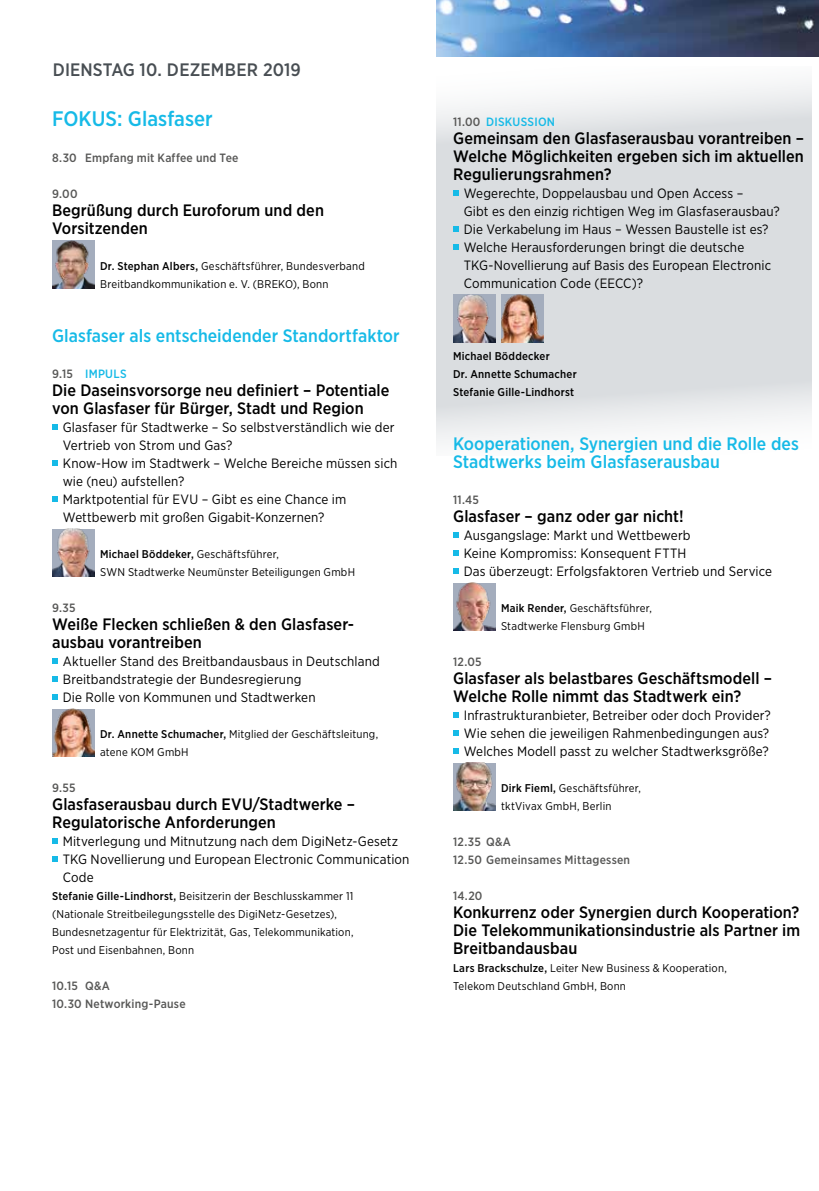
<style>
.page{position:relative;width:819px;height:1191px;background:#fff}
.page>*{position:absolute;margin:0;border:0;box-sizing:border-box;transform-origin:0 0}
.t1{font:500 21px "Gotham Narrow";color:#16bae7}
.t2{font:500 18px/18px "Gotham Narrow";color:#16bae7}
.t3{font:500 18px "Gotham Narrow";letter-spacing:.005em;color:#484e53}
.t4{font:500 16.5px/18px "Gotham Narrow";letter-spacing:.005em;color:#000}
.t5{font:13.5px/18px "Gotham Narrow";letter-spacing:.01em;color:#000}
.t6{font:500 12px/18px "Gotham Narrow";letter-spacing:.02em;color:#575756}
.t7{font:500 12px "Gotham Narrow";letter-spacing:.02em;color:#16bae7}
.t8{font:11.25px/18px "Gotham Narrow";letter-spacing:.02em;color:#000}
.t9{font:500 11.25px/18px "Gotham Narrow";letter-spacing:.02em;color:#000}
.s1{font-weight:500}
.s2{color:#575756}
</style>
<div class="page">
<svg style="left:436px;top:82px;width:375px;height:361px;background:#dfe1e4"></svg>
<img style="left:436px;top:0;width:383px;height:56px">
<svg style="left:453px;top:190px;width:5px;height:6px"></svg>
<svg style="left:453px;top:226px;width:5px;height:6px"></svg>
<svg style="left:453px;top:244px;width:5px;height:6px"></svg>
<img style="left:453px;top:295px;width:42px;height:47px">
<img style="left:501px;top:295px;width:42px;height:47px">
<svg style="left:453px;top:532px;width:5px;height:6px"></svg>
<svg style="left:453px;top:550px;width:5px;height:6px"></svg>
<svg style="left:453px;top:568px;width:5px;height:6px"></svg>
<img style="left:453px;top:583px;width:42px;height:47px">
<svg style="left:453px;top:712px;width:5px;height:6px"></svg>
<svg style="left:453px;top:730px;width:5px;height:6px"></svg>
<svg style="left:453px;top:748px;width:5px;height:6px"></svg>
<img style="left:453px;top:763px;width:42px;height:47px">
<img style="left:52px;top:241px;width:42px;height:47px">
<svg style="left:52px;top:424px;width:5px;height:6px"></svg>
<svg style="left:52px;top:460px;width:5px;height:6px"></svg>
<svg style="left:52px;top:496px;width:5px;height:6px"></svg>
<img style="left:52px;top:529px;width:42px;height:47px">
<svg style="left:52px;top:658px;width:5px;height:6px"></svg>
<svg style="left:52px;top:676px;width:5px;height:6px"></svg>
<svg style="left:52px;top:694px;width:5px;height:6px"></svg>
<img style="left:52px;top:709px;width:42px;height:47px">
<svg style="left:52px;top:838px;width:5px;height:6px"></svg>
<svg style="left:52px;top:856px;width:5px;height:6px"></svg>
<h2 class="t3" style="left:53px;top:58px;width:249px">DIENSTAG 10. DEZEMBER 2019</h2>
<h1 class="t1" style="left:52px;top:105px;width:162px">FOKUS: Glasfaser</h1>
<p class="t6" style="left:52px;top:149px;width:188px">8.30 Empfang mit Kaffee und Tee</p>
<p class="t6" style="left:52px;top:185px;width:27px">9.00</p>
<p class="t4" style="left:52px;top:201px;width:273px">Begrüßung durch Euroforum und den<br>Vorsitzenden</p>
<p class="t8" style="left:100px;top:257px;width:266px"><span class="s1">Dr. Stephan Albers,</span> Geschäftsführer, Bundesverband<br>Breitbandkommunikation e. V. (BREKO), Bonn</p>
<h2 class="t2" style="left:52px;top:326px;width:349px">Glasfaser als entscheidender Standortfaktor</h2>
<p class="t7" style="left:52px;top:366px;width:76px"><span class="s2">9.15</span> IMPULS</p>
<p class="t4" style="left:52px;top:381px;width:339px">Die Daseinsvorsorge neu definiert – Potentiale von Glasfaser für Bürger, Stadt und Region</p>
<p class="t5" style="left:63px;top:418px;width:336px">Glasfaser für Stadtwerke – So selbstverständlich wie der Vertrieb von Strom und Gas?<br>Know-How im Stadtwerk – Welche Bereiche müssen sich wie (neu) aufstellen?<br>Marktpotential für EVU – Gibt es eine Chance im Wettbewerb mit großen Gigabit-Konzernen?</p>
<p class="t8" style="left:100px;top:545px;width:256px"><span class="s1">Michael Böddeker,</span> Geschäftsführer,<br>SWN Stadtwerke Neumünster Beteiligungen GmbH</p>
<p class="t6" style="left:52px;top:599px;width:25px">9.35</p>
<p class="t4" style="left:52px;top:615px;width:303px">Weiße Flecken schließen &amp; den Glasfaser&shy;ausbau vorantreiben</p>
<p class="t5" style="left:63px;top:652px;width:319px">Aktueller Stand des Breitbandausbaus in Deutschland<br>Breitbandstrategie der Bundesregierung<br>Die Rolle von Kommunen und Stadtwerken</p>
<p class="t8" style="left:100px;top:725px;width:279px"><span class="s1">Dr. Annette Schumacher,</span> Mitglied der Geschäftsleitung, atene KOM GmbH</p>
<p class="t6" style="left:52px;top:779px;width:25px">9.55</p>
<p class="t4" style="left:52px;top:795px;width:304px">Glasfaserausbau durch EVU/Stadtwerke –<br>Regulatorische Anforderungen</p>
<p class="t5" style="left:63px;top:832px;width:348px">Mitverlegung und Mitnutzung nach dem DigiNetz-Gesetz<br>TKG Novellierung und European Electronic Communication<br>Code</p>
<p class="t8" style="left:52px;top:887px;width:303px"><span class="s1">Stefanie Gille-Lindhorst,</span> Beisitzerin der Beschlusskammer 11 (Nationale Streitbeilegungsstelle des DigiNetz-Gesetzes), Bundesnetzagentur für Elektrizität, Gas, Telekommunikation, Post und Eisenbahnen, Bonn</p>
<p class="t6" style="left:52px;top:977px;width:135px">10.15 Q&amp;A<br>10.30 Networking-Pause</p>
<p class="t7" style="left:453px;top:114px;width:103px"><span class="s2">11.00</span> DISKUSSION</p>
<p class="t4" style="left:453px;top:129px;width:352px;text-align:justify">Gemeinsam den Glasfaserausbau vorantreiben – Welche Möglichkeiten ergeben sich im aktuellen Regulierungsrahmen?</p>
<p class="t5" style="left:463px;top:184px;width:317px">Wegerechte, Doppelausbau und Open Access –<br>Gibt es den einzig richtigen Weg im Glasfaserausbau?<br>Die Verkabelung im Haus – Wessen Baustelle ist es?<br>Welche Herausforderungen bringt die deutsche TKG-Novellierung auf Basis des European Electronic Communication Code (EECC)?</p>
<p class="t9" style="left:453px;top:347px;width:125px">Michael Böddecker<br>Dr. Annette Schumacher<br>Stefanie Gille-Lindhorst</p>
<h2 class="t2" style="left:453px;top:434px;width:347px">Kooperationen, Synergien und die Rolle des<br>Stadtwerks beim Glasfaserausbau</h2>
<p class="t6" style="left:453px;top:491px;width:27px">11.45</p>
<p class="t4" style="left:453px;top:507px;width:232px">Glasfaser – ganz oder gar nicht!</p>
<p class="t5" style="left:463px;top:526px;width:310px">Ausgangslage: Markt und Wettbewerb<br>Keine Kompromiss: Konsequent FTTH<br>Das überzeugt: Erfolgsfaktoren Vertrieb und Service</p>
<p class="t8" style="left:501px;top:599px;width:152px"><span class="s1">Maik Render,</span> Geschäftsführer,<br>Stadtwerke Flensburg GmbH</p>
<p class="t6" style="left:453px;top:653px;width:30px">12.05</p>
<p class="t4" style="left:453px;top:669px;width:320px">Glasfaser als belastbares Geschäftsmodell –<br>Welche Rolle nimmt das Stadtwerk ein?</p>
<p class="t5" style="left:463px;top:706px;width:309px">Infrastrukturanbieter, Betreiber oder doch Provider?<br>Wie sehen die jeweiligen Rahmenbedingungen aus?<br>Welches Modell passt zu welcher Stadtwerksgröße?</p>
<p class="t8" style="left:501px;top:779px;width:141px"><span class="s1">Dirk Fieml,</span> Geschäftsführer, tktVivax GmbH, Berlin</p>
<p class="t6" style="left:453px;top:833px;width:178px">12.35 Q&amp;A<br>12.50 Gemeinsames Mittagessen</p>
<p class="t6" style="left:453px;top:887px;width:31px">14.20</p>
<p class="t4" style="left:453px;top:903px;width:348px;text-align:justify">Konkurrenz oder Synergien durch Kooperation?<br>Die Telekommunikationsindustrie als Partner im Breitbandausbau</p>
<p class="t8" style="left:453px;top:959px;width:275px"><span class="s1">Lars Brackschulze,</span> Leiter New Business &amp; Kooperation,<br>Telekom Deutschland GmbH, Bonn</p>
</div>
